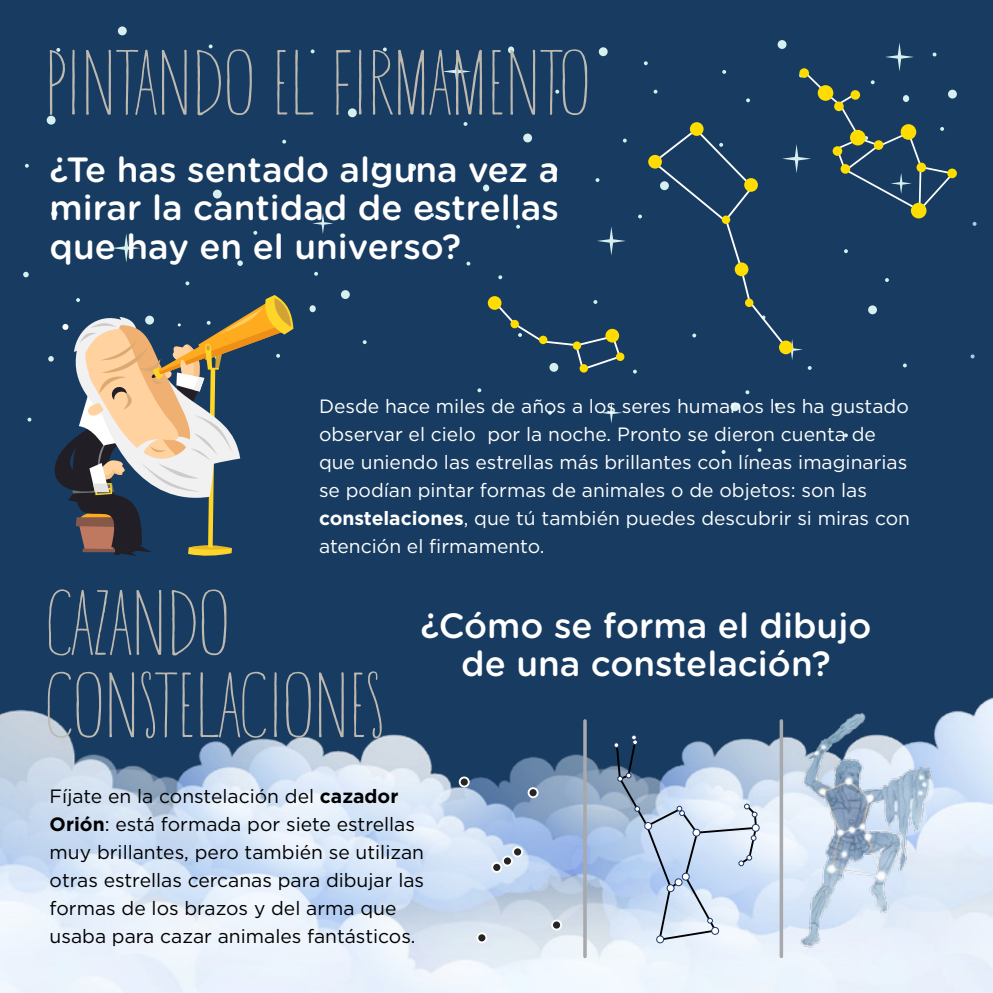
<style>
.page{position:relative;width:993px;height:993px;background:#fff}
.page>*{position:absolute;margin:0;border:0;box-sizing:border-box;transform-origin:0 0}
.t1{font:condensed 92.05px/82.2px "YWFT Hannah";color:#beb9b0}
.t2{font:500 35px/38.5px "Gotham Rounded";color:#fff;text-align:justify}
.t3{font:19.25px/28px "Gotham HTF";color:#fff}
.t4{font:19.25px/28px "Gotham HTF";color:#000}
.s1{font-weight:700}
</style>
<div class="page">
<div style="left:0;top:0;width:992px;height:992px;background:#183c61"></div>
<svg style="left:601px;top:402px;width:20px;height:21px"></svg>
<div style="left:947px;top:90px;width:9px;height:8px;background:#d6f0ef;border-radius:50%"></div>
<div style="left:730px;top:402px;width:9px;height:9px;background:#d6f0ef;border-radius:50%"></div>
<svg style="left:477px;top:388px;width:4px;height:4px"></svg>
<svg style="left:757px;top:448px;width:4px;height:4px"></svg>
<svg style="left:745px;top:390px;width:4px;height:4px"></svg>
<svg style="left:362px;top:340px;width:4px;height:4px"></svg>
<div style="left:309px;top:305px;width:6px;height:7px;background:#d6f0ef;border-radius:50%"></div>
<svg style="left:112px;top:234px;width:29px;height:28px"></svg>
<svg style="left:442px;top:57px;width:29px;height:29px"></svg>
<svg style="left:597px;top:227px;width:28px;height:28px"></svg>
<svg style="left:312px;top:213px;width:21px;height:21px"></svg>
<div style="left:47px;top:116px;width:9px;height:9px;background:#d6f0ef;border-radius:50%"></div>
<div style="left:348px;top:108px;width:8px;height:9px;background:#d6f0ef;border-radius:50%"></div>
<div style="left:213px;top:189px;width:9px;height:9px;background:#d6f0ef;border-radius:50%"></div>
<div style="left:341px;top:290px;width:9px;height:9px;background:#d6f0ef;border-radius:50%"></div>
<div style="left:598px;top:47px;width:9px;height:9px;background:#d6f0ef;border-radius:50%"></div>
<div style="left:523px;top:133px;width:9px;height:9px;background:#d6f0ef;border-radius:50%"></div>
<svg style="left:777px;top:40px;width:9px;height:9px"></svg>
<div style="left:118px;top:26px;width:9px;height:9px;background:#d6f0ef;border-radius:50%"></div>
<svg style="left:25px;top:164px;width:4px;height:4px"></svg>
<svg style="left:185px;top:281px;width:4px;height:4px"></svg>
<svg style="left:56px;top:48px;width:4px;height:4px"></svg>
<svg style="left:174px;top:208px;width:4px;height:4px"></svg>
<svg style="left:209px;top:44px;width:3px;height:4px"></svg>
<svg style="left:310px;top:49px;width:4px;height:4px"></svg>
<svg style="left:555px;top:90px;width:4px;height:4px"></svg>
<svg style="left:463px;top:122px;width:4px;height:4px"></svg>
<svg style="left:466px;top:261px;width:4px;height:4px"></svg>
<svg style="left:430px;top:213px;width:4px;height:4px"></svg>
<svg style="left:498px;top:275px;width:4px;height:4px"></svg>
<svg style="left:516px;top:225px;width:4px;height:3px"></svg>
<svg style="left:314px;top:272px;width:4px;height:4px"></svg>
<svg style="left:253px;top:231px;width:4px;height:4px"></svg>
<svg style="left:282px;top:140px;width:4px;height:3px"></svg>
<svg style="left:373px;top:162px;width:4px;height:4px"></svg>
<svg style="left:595px;top:178px;width:4px;height:4px"></svg>
<svg style="left:23px;top:272px;width:6px;height:5px"></svg>
<svg style="left:317px;top:162px;width:5px;height:6px"></svg>
<svg style="left:237px;top:260px;width:6px;height:6px"></svg>
<div style="left:483px;top:184px;width:6px;height:7px;background:#d6f0ef;border-radius:50%"></div>
<div style="left:409px;top:164px;width:7px;height:7px;background:#d6f0ef;border-radius:50%"></div>
<div style="left:551px;top:166px;width:6px;height:7px;background:#d6f0ef;border-radius:50%"></div>
<div style="left:508px;top:46px;width:6px;height:7px;background:#d6f0ef;border-radius:50%"></div>
<div style="left:51px;top:210px;width:6px;height:7px;background:#d6f0ef;border-radius:50%"></div>
<img style="left:0;top:697px;width:992px;height:295px">
<svg style="left:970px;top:354px;width:4px;height:4px"></svg>
<svg style="left:972px;top:222px;width:4px;height:4px"></svg>
<svg style="left:28px;top:295px;width:265px;height:261px"></svg>
<img style="left:791px;top:702px;width:150px;height:255px">
<svg style="left:613px;top:734px;width:145px;height:207px;background:#acbfd7"></svg>
<svg style="left:644px;top:822px;width:7px;height:7px"></svg>
<div style="left:644px;top:821px;width:8px;height:8px;border:1px solid #1d3766;border-radius:50%"></div>
<div style="left:692px;top:828px;width:7px;height:7px;background:#fff;border-radius:50%"></div>
<div style="left:692px;top:828px;width:8px;height:8px;border:1px solid #1d3766;border-radius:50%"></div>
<svg style="left:752px;top:824px;width:7px;height:7px"></svg>
<div style="left:751px;top:823px;width:8px;height:8px;border:1px solid #1d3766;border-radius:50%"></div>
<svg style="left:682px;top:872px;width:7px;height:7px"></svg>
<div style="left:681px;top:872px;width:8px;height:8px;border:1px solid #1d3766;border-radius:50%"></div>
<div style="left:675px;top:878px;width:6px;height:7px;background:#fff;border-radius:50%"></div>
<div style="left:674px;top:878px;width:8px;height:7px;border:1px solid #1d3766;border-radius:50%"></div>
<svg style="left:667px;top:884px;width:6px;height:7px"></svg>
<div style="left:666px;top:883px;width:8px;height:8px;border:1px solid #1d3766;border-radius:50%"></div>
<div style="left:711px;top:927px;width:7px;height:7px;background:#fff;border-radius:50%"></div>
<div style="left:711px;top:926px;width:7px;height:8px;border:1px solid #1d3766;border-radius:50%"></div>
<div style="left:656px;top:935px;width:7px;height:7px;background:#fff;border-radius:50%"></div>
<div style="left:656px;top:935px;width:8px;height:8px;border:1px solid #1d3766;border-radius:50%"></div>
<div style="left:459px;top:777px;width:9px;height:9px;background:#252525;border-radius:50%"></div>
<div style="left:458px;top:776px;width:11px;height:11px;border:2px solid #fff;border-radius:50%"></div>
<div style="left:528px;top:787px;width:9px;height:10px;background:#252525;border-radius:50%"></div>
<div style="left:527px;top:787px;width:11px;height:10px;border:2px solid #fff;border-radius:50%"></div>
<div style="left:492px;top:862px;width:9px;height:9px;background:#252525;border-radius:50%"></div>
<div style="left:491px;top:861px;width:11px;height:11px;border:2px solid #fff;border-radius:50%"></div>
<div style="left:502px;top:856px;width:10px;height:9px;background:#252525;border-radius:50%"></div>
<div style="left:502px;top:855px;width:11px;height:11px;border:2px solid #fff;border-radius:50%"></div>
<div style="left:513px;top:847px;width:9px;height:9px;background:#252525;border-radius:50%"></div>
<div style="left:512px;top:846px;width:11px;height:11px;border:2px solid #fff;border-radius:50%"></div>
<div style="left:477px;top:933px;width:9px;height:9px;background:#252525;border-radius:50%"></div>
<div style="left:476px;top:932px;width:11px;height:11px;border:2px solid #fff;border-radius:50%"></div>
<div style="left:552px;top:920px;width:9px;height:9px;background:#252525;border-radius:50%"></div>
<div style="left:551px;top:919px;width:11px;height:11px;border:2px solid #fff;border-radius:50%"></div>
<hr style="left:583px;top:720px;width:3px;height:236px;background:#a7a9ac">
<hr style="left:779px;top:720px;width:3px;height:236px;background:#a7a9ac">
<svg style="left:497px;top:298px;width:123px;height:73px"></svg>
<div style="left:487px;top:296px;width:14px;height:14px;background:#fd0;border-radius:50%"></div>
<div style="left:510px;top:320px;width:8px;height:8px;background:#fd0;border-radius:50%"></div>
<div style="left:539px;top:335px;width:8px;height:9px;background:#fd0;border-radius:50%"></div>
<svg style="left:572px;top:341px;width:9px;height:9px"></svg>
<div style="left:605px;top:329px;width:14px;height:13px;background:#fd0;border-radius:50%"></div>
<svg style="left:615px;top:352px;width:9px;height:9px"></svg>
<div style="left:579px;top:364px;width:9px;height:8px;background:#fd0;border-radius:50%"></div>
<svg style="left:633px;top:42px;width:322px;height:331px"></svg>
<div style="left:910px;top:203px;width:16px;height:15px;background:#fd0;border-radius:50%"></div>
<svg style="left:946px;top:168px;width:10px;height:10px"></svg>
<div style="left:916px;top:162px;width:9px;height:10px;background:#fd0;border-radius:50%"></div>
<div style="left:900px;top:124px;width:15px;height:16px;background:#fd0;border-radius:50%"></div>
<div style="left:849px;top:130px;width:16px;height:15px;background:#fd0;border-radius:50%"></div>
<div style="left:817px;top:85px;width:16px;height:16px;background:#fd0;border-radius:50%"></div>
<svg style="left:873px;top:140px;width:10px;height:10px"></svg>
<div style="left:850px;top:90px;width:9px;height:10px;background:#fd0;border-radius:50%"></div>
<div style="left:799px;top:68px;width:9px;height:10px;background:#fd0;border-radius:50%"></div>
<svg style="left:833px;top:101px;width:10px;height:10px"></svg>
<div style="left:840px;top:164px;width:9px;height:10px;background:#fd0;border-radius:50%"></div>
<div style="left:832px;top:146px;width:10px;height:10px;background:#fd0;border-radius:50%"></div>
<h1 class="t1" style="left:45px;top:48px;width:547px">PINTANDO EL FIRMAMENTO</h1>
<h2 class="t2" style="left:50px;top:149px;width:511px">¿Te has sentado alguna vez a mirar la cantidad de estrellas que hay en el universo?</h2>
<p class="t3" style="left:319px;top:392px;width:592px">Desde hace miles de años a los seres humanos les ha gustado observar el cielo por la noche. Pronto se dieron cuenta de que uniendo las estrellas más brillantes con líneas imaginarias se podían pintar formas de animales o de objetos: son las <span class="s1">constelaciones</span>, que tú también puedes descubrir si miras con atención el firmamento.</p>
<h1 class="t1" style="left:45px;top:588px;width:340px">CAZANDO<br>CONSTELACIONES</h1>
<h2 class="t2" style="left:420px;top:604px;width:452px;text-align:center">¿Cómo se forma el dibujo de una constelación?</h2>
<p class="t4" style="left:50px;top:781px;width:376px">Fíjate en la constelación del <span class="s1">cazador Orión</span>: está formada por siete estrellas muy brillantes, pero también se utilizan otras estrellas cercanas para dibujar las formas de los brazos y del arma que usaba para cazar animales fantásticos.</p>
</div>
